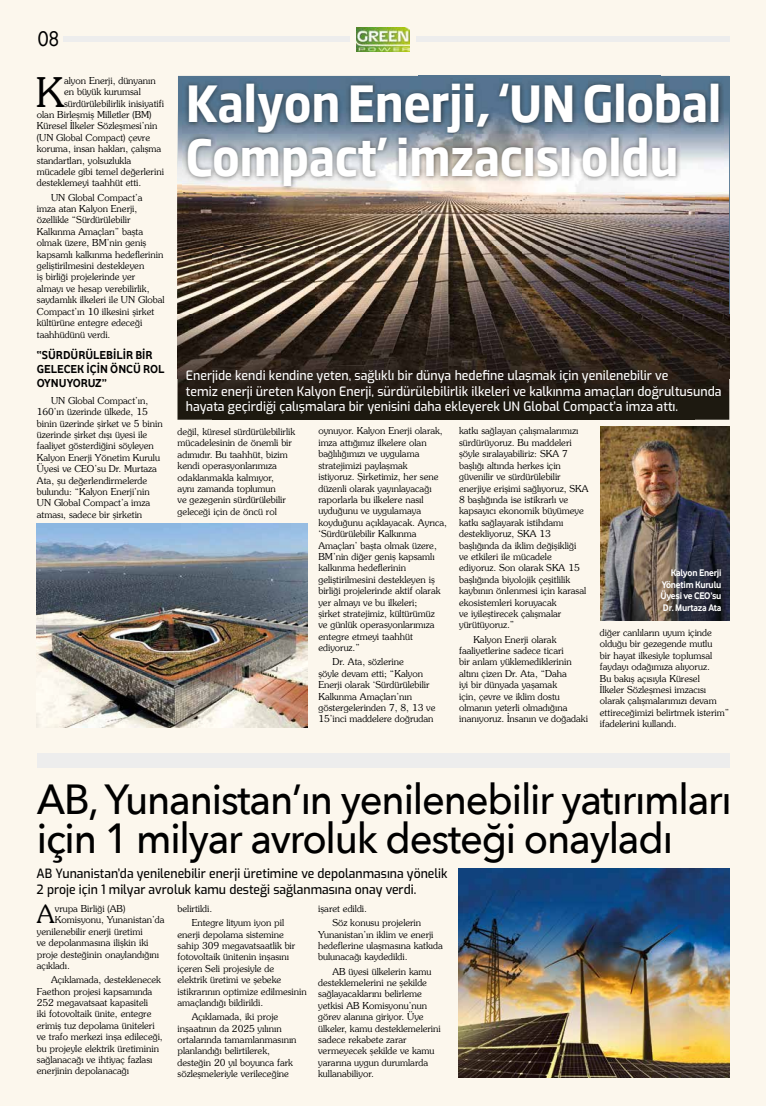
<style>
.page{position:relative;width:766px;height:1106px;background:#fff}
.page>*{position:absolute;margin:0;border:0;box-sizing:border-box;transform-origin:0 0}
.t1{font:700 49.2px/53.7px "Soho Gothic Pro";letter-spacing:-.01em;color:#fff;scale:.88 1}
.t2{font:500 42px/38px "Avenir Next";letter-spacing:-.03em;color:#000;scale:.95 1}
.t3{font:40.7px "Southern Plain";color:#000}
.t4{font:25.1px "Southern Plain";color:#000}
.t5{font:22.3px "Vodafone Rg";color:#000;scale:.95 1}
.t6{font:500 13px/15.5px "Exo";color:#fff;scale:.95 1}
.t7{font:500 12.8px/15.6px "Exo";color:#000;scale:.95 1}
.t8{font:700 12px/14px "Vodafone Rg";color:#000}
.t9{font:700 10px/11.4px "Vodafone Rg";letter-spacing:-.02em;color:#fff;text-align:justify;scale:.95 1}
.t10{font:9.5px/11.4px "Southern Plain";color:#000}
</style>
<div class="page">
<div style="left:0;top:0;width:765px;height:1106px;background:#fcf7ed"></div>
<div style="left:63px;top:37px;width:287px;height:5px;background:#ededed"></div>
<div style="left:416px;top:37px;width:313px;height:5px;background:#ededed"></div>
<img style="left:357px;top:27px;width:52px;height:24px">
<div style="left:37px;top:754px;width:692px;height:14px;background:#ededed"></div>
<img style="left:600px;top:426px;width:129px;height:194px">
<img style="left:37px;top:523px;width:270px;height:204px">
<img style="left:178px;top:76px;width:241px;height:34px">
<img style="left:419px;top:76px;width:241px;height:2px">
<img style="left:660px;top:76px;width:69px;height:34px">
<img style="left:178px;top:110px;width:34px;height:205px">
<img style="left:694px;top:110px;width:35px;height:205px">
<img style="left:212px;top:191px;width:482px;height:124px">
<img style="left:182px;top:78px;width:541px;height:113px">
<svg style="left:177px;top:315px;width:552px;height:105px;background:#221d14"></svg>
<img style="left:212px;top:378px;width:482px;height:42px">
<img style="left:178px;top:315px;width:551px;height:63px">
<img style="left:459px;top:868px;width:270px;height:209px">
<h3 class="t5" style="left:38px;top:26px;width:24px">08</h3>
<h3 class="t3" style="left:36px;top:67px;width:30px">K</h3>
<p class="t10" style="left:64px;top:74px;width:93px">alyon Enerji, dünyanın</p>
<p class="t10" style="left:64px;top:86px;width:78px">en büyük kurumsal</p>
<p class="t10" style="left:64px;top:97px;width:101px">sürdürülebilirlik inisiyatifi</p>
<p class="t10" style="left:37px;top:109px;width:116px">olan Birleşmiş Milletler (BM)</p>
<p class="t10" style="left:37px;top:120px;width:122px">Küresel İlkeler Sözleşmesi’nin</p>
<p class="t10" style="left:37px;top:131px;width:115px">(UN Global Compact) çevre</p>
<p class="t10" style="left:37px;top:143px;width:126px">koruma, insan hakları, çalışma</p>
<p class="t10" style="left:37px;top:154px;width:96px">standartları, yolsuzlukla</p>
<p class="t10" style="left:37px;top:166px;width:128px">mücadele gibi temel değerlerini</p>
<p class="t10" style="left:37px;top:177px;width:106px">desteklemeyi taahhüt etti.</p>
<p class="t10" style="left:37px;top:191px;width:129px;text-indent:14px">UN Global Compact’a<br>imza atan Kalyon Enerji, özellikle “Sürdürülebilir<br>Kalkınma Amaçları” başta olmak üzere, BM’nin geniş kapsamlı kalkınma hedeflerinin geliştirilmesini destekleyen<br>iş birliği projelerinde yer<br>almayı ve hesap verebilirlik, saydamlık ilkeleri ile UN Global<br>Compact’ın 10 ilkesini şirket kültürüne entegre edeceği taahhüdünü verdi.</p>
<p class="t8" style="left:37px;top:347px;width:129px">“SÜRDÜRÜLEBİLİR BİR<br>GELECEK İÇİN ÖNCÜ ROL<br>OYNUYORUZ”</p>
<p class="t10" style="left:37px;top:394px;width:127px;text-indent:14px">UN Global Compact’ın,<br>160’ın üzerinde ülkede, 15 binin üzerinde şirket ve 5 binin üzerinde şirket dışı üyesi ile faaliyet gösterdiğini söyleyen<br>Kalyon Enerji Yönetim Kurulu<br>Üyesi ve CEO’su Dr. Murtaza<br>Ata, şu değerlendirmelerde bulundu: “Kalyon Enerji’nin<br>UN Global Compact’a imza atması, sadece bir şirketin</p>
<h1 class="t1" style="left:186px;top:76px;width:610px">Kalyon Enerji, ‘UN Global<br>Compact’ imzacısı oldu</h1>
<p class="t6" style="left:186px;top:367px;width:565px">Enerjide kendi kendine yeten, sağlıklı bir dünya hedefine ulaşmak için yenilenebilir ve<br>temiz enerji üreten Kalyon Enerji, sürdürülebilirlik ilkeleri ve kalkınma amaçları doğrultusunda hayata geçirdiği çalışmalara bir yenisini daha ekleyerek UN Global Compact’a imza attı.</p>
<p class="t10" style="left:177px;top:425px;width:119px">değil, küresel sürdürülebilirlik mücadelesinin de önemli bir adımıdır. Bu taahhüt, bizim kendi operasyonlarımıza odaklanmakla kalmıyor,<br>aynı zamanda toplumun<br>ve gezegenin sürdürülebilir geleceği için de öncü rol</p>
<p class="t10" style="left:318px;top:425px;width:130px">oynuyor. Kalyon Enerji olarak, imza attığımız ilkelere olan bağlılığımızı ve uygulama stratejimizi paylaşmak<br>istiyoruz. Şirketimiz, her sene düzenli olarak yayınlayacağı raporlarla bu ilkelere nasıl uyduğunu ve uygulamaya koyduğunu açıklayacak. Ayrıca, ‘Sürdürülebilir Kalkınma<br>Amaçları’ başta olmak üzere,<br>BM’nin diğer geniş kapsamlı kalkınma hedeflerinin geliştirilmesini destekleyen iş birliği projelerinde aktif olarak yer almayı ve bu ilkeleri;<br>şirket stratejimiz, kültürümüz<br>ve günlük operasyonlarımıza entegre etmeyi taahhüt ediyoruz.”</p>
<p class="t10" style="left:318px;top:656px;width:118px;text-indent:14px">Dr. Ata, sözlerine<br>şöyle devam etti; “Kalyon<br>Enerji olarak ‘Sürdürülebilir<br>Kalkınma Amaçları’nın göstergelerinden 7, 8, 13 ve<br>15’inci maddelere doğrudan</p>
<p class="t10" style="left:459px;top:425px;width:131px">katkı sağlayan çalışmalarımızı sürdürüyoruz. Bu maddeleri şöyle sıralayabiliriz: SKA 7 başlığı altında herkes için güvenilir ve sürdürülebilir enerjiye erişimi sağlıyoruz, SKA<br>8 başlığında ise istikrarlı ve kapsayıcı ekonomik büyümeye katkı sağlayarak istihdamı destekliyoruz, SKA 13 başlığında da iklim değişikliği<br>ve etkileri ile mücadele ediyoruz. Son olarak SKA 15 başlığında biyolojik çeşitlilik kaybının önlenmesi için karasal ekosistemleri koruyacak<br>ve iyileştirecek çalışmalar yürütüyoruz.”</p>
<p class="t10" style="left:459px;top:633px;width:130px;text-indent:14px">Kalyon Enerji olarak faaliyetlerine sadece ticari<br>bir anlam yüklemediklerinin altını çizen Dr. Ata, “Daha<br>iyi bir dünyada yaşamak<br>için, çevre ve iklim dostu olmanın yeterli olmadığına inanıyoruz. İnsanın ve doğadaki</p>
<p class="t10" style="left:599px;top:626px;width:131px">diğer canlıların uyum içinde olduğu bir gezegende mutlu<br>bir hayat ilkesiyle toplumsal faydayı odağımıza alıyoruz.<br>Bu bakış açısıyla Küresel<br>İlkeler Sözleşmesi imzacısı olarak çalışmalarımızı devam ettireceğimizi belirtmek isterim” ifadelerini kullandı.</p>
<p class="t9" style="left:660px;top:567px;width:66px;text-indent:10px">Kalyon Enerji Yönetim Kurulu Üyesi ve CEO’su Dr. Murtaza Ata</p>
<h2 class="t2" style="left:37px;top:779px;width:732px">AB, Yunanistan’ın yenilenebilir yatırımları için 1 milyar avroluk desteği onayladı</h2>
<h3 class="t7" style="left:37px;top:865px;width:433px">AB Yunanistan’da yenilenebilir enerji üretimine ve depolanmasına yönelik<br>2 proje için 1 milyar avroluk kamu desteği sağlanmasına onay verdi.</h3>
<h3 class="t4" style="left:37px;top:898px;width:20px">A</h3>
<p class="t10" style="left:55px;top:902px;width:72px">vrupa Birliği (AB)</p>
<p class="t10" style="left:55px;top:914px;width:111px">Komisyonu, Yunanistan’da</p>
<p class="t10" style="left:37px;top:925px;width:107px">yenilenebilir enerji üretimi</p>
<p class="t10" style="left:37px;top:936px;width:113px">ve depolanmasına ilişkin iki</p>
<p class="t10" style="left:37px;top:948px;width:124px">proje desteğinin onaylandığını</p>
<p class="t10" style="left:37px;top:959px;width:35px">açıkladı.</p>
<p class="t10" style="left:37px;top:973px;width:127px;text-indent:14px">Açıklamada, desteklenecek<br>Faethon projesi kapsamında<br>252 megavatsaat kapasiteli<br>iki fotovoltaik ünite, entegre erimiş tuz depolama üniteleri ve trafo merkezi inşa edileceği, bu projeyle elektrik üretiminin sağlanacağı ve ihtiyaç fazlası enerjinin depolanacağı</p>
<p class="t10" style="left:192px;top:901px;width:94px;line-height:14.2px;text-indent:-14px">belirtildi.<br>Entegre lityum iyon pil</p>
<p class="t10" style="left:177px;top:928px;width:131px">enerji depolama sistemine sahip 309 megavatsaatlik bir fotovoltaik ünitenin inşasını içeren Seli projesiyle de<br>elektrik üretimi ve şebeke istikrarının optimize edilmesinin amaçlandığı bildirildi.</p>
<p class="t10" style="left:177px;top:1010px;width:121px;text-indent:14px">Açıklamada, iki proje inşaatının da 2025 yılının ortalarında tamamlanmasının planlandığı belirtilerek, desteğin 20 yıl boyunca fark sözleşmeleriyle verileceğine</p>
<p class="t10" style="left:332px;top:901px;width:90px;line-height:14.2px;text-indent:-14px">işaret edildi.<br>Söz konusu projelerin</p>
<p class="t10" style="left:318px;top:928px;width:126px">Yunanistan’ın iklim ve enerji hedeflerine ulaşmasına katkıda bulunacağı kaydedildi.</p>
<p class="t10" style="left:318px;top:965px;width:124px;text-indent:14px">AB üyesi ülkelerin kamu desteklemelerini ne şekilde sağlayacaklarını belirleme yetkisi AB Komisyonu’nun görev alanına giriyor. Üye ülkeler, kamu desteklemelerini sadece rekabete zarar vermeyecek şekilde ve kamu yararına uygun durumlarda kullanabiliyor.</p>
</div>
